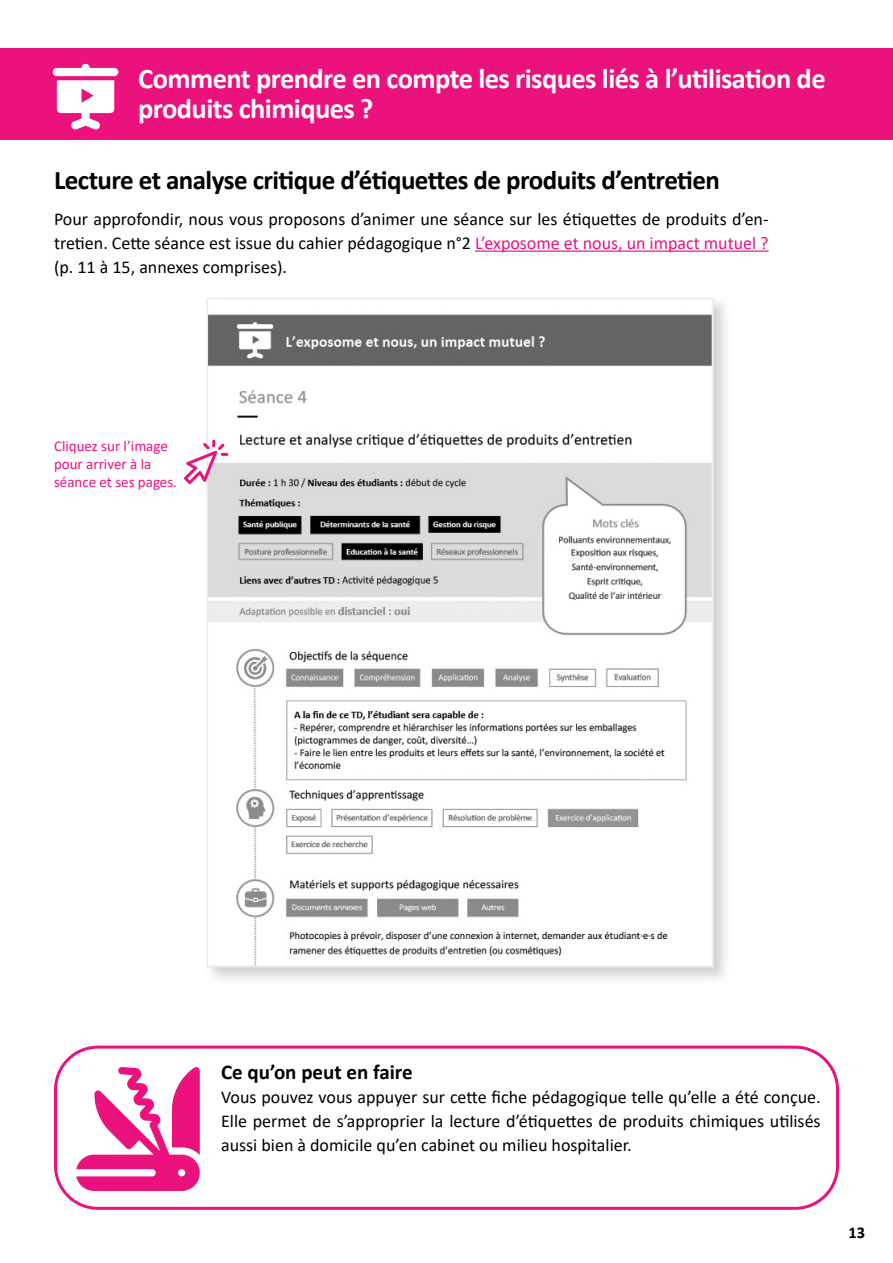
<style>
.page{position:relative;width:893px;height:1263px;background:#fff}
.page>*{position:absolute;margin:0;border:0;box-sizing:border-box;transform-origin:0 0}
.t1{font:700 28.5px/30px "Calibri";letter-spacing:-.02em;color:#fff}
.t2{font:700 27px "Calibri";letter-spacing:-.02em;color:#000}
.t3{font:700 21px "Calibri";color:#000}
.t4{font:18px/24px "Calibri";color:#000;text-align:justify}
.t5{font:700 16.5px "Calibri";color:#000}
.t6{font:15px/18px "Calibri";color:#eb127d}
.s1{color:#eb127d}
</style>
<div class="page">
<div style="left:203px;top:295px;width:529px;height:691px;background:#000;opacity:.2"></div>
<img style="left:209px;top:301px;width:502px;height:663px">
<div style="left:206px;top:298px;width:508px;height:669px;border:2px solid #eee"></div>
<div style="left:54px;top:1045px;width:785px;height:165px;border:3px solid #eb127d;border-radius:43px"></div>
<svg style="left:184px;top:440px;width:45px;height:44px"></svg>
<hr style="left:475px;top:250px;width:294px;height:2px;background:#eb127d">
<svg style="left:76px;top:1067px;width:124px;height:124px"></svg>
<div style="left:0;top:48px;width:893px;height:92px;background:#eb127d"></div>
<svg style="left:53px;top:64px;width:65px;height:65px"></svg>
<h1 class="t1" style="left:138px;top:63px;width:689px">Comment prendre en compte les risques liés à l’utilisation de produits chimiques ?</h1>
<h2 class="t2" style="left:54px;top:161px;width:667px">Lecture et analyse critique d’étiquettes de produits d’entretien</h2>
<p class="t4" style="left:54px;top:207px;width:716px">Pour approfondir, nous vous proposons d’animer une séance sur les étiquettes de produits d’en&shy;tretien. Cette séance est issue du cahier pédagogique n°2 <span class="s1">L’exposome et nous, un impact mutuel ? </span>(p. 11 à 15, annexes comprises).</p>
<p class="t6" style="left:54px;top:437px;width:125px">Cliquez sur l’image pour arriver à la séance et ses pages.</p>
<p class="t3" style="left:221px;top:1057px;width:193px">Ce qu’on peut en faire</p>
<p class="t4" style="left:221px;top:1085px;width:601px">Vous pouvez vous appuyer sur cette fiche pédagogique telle qu’elle a été conçue.<br>Elle permet de s’approprier la lecture d’étiquettes de produits chimiques utilisés aussi bien à domicile qu’en cabinet ou milieu hospitalier.</p>
<p class="t5" style="left:848px;top:1221px;width:18px">13</p>
</div>
